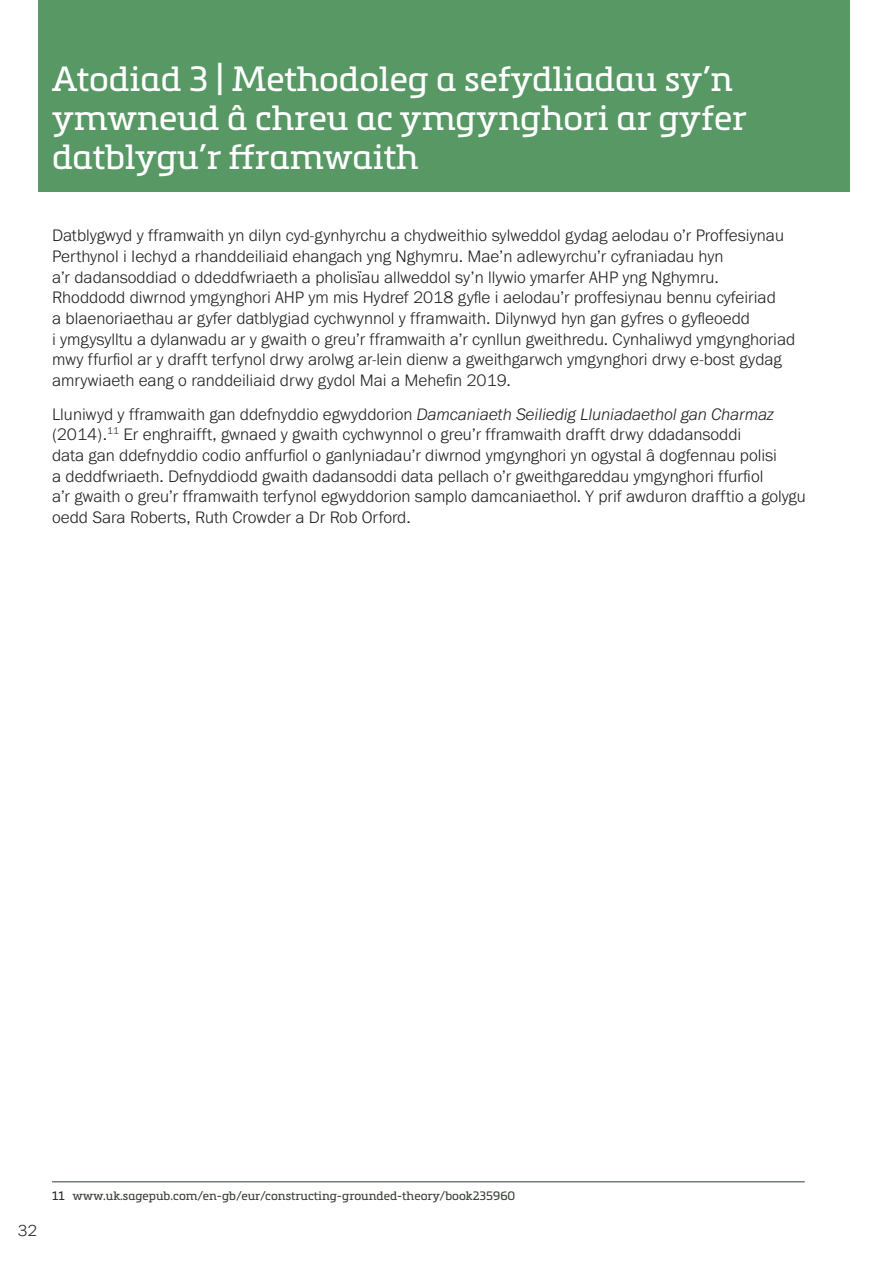
<style>
.page{position:relative;width:893px;height:1263px;background:#fff}
.page>*{position:absolute;margin:0;border:0;box-sizing:border-box;transform-origin:0 0}
.headers_grey{font:34.5px/39px "Metronic Slab Pro";color:#fff}
.Body_Text{font:300 17.25px/20.7px "Franklin Gothic URW";color:#222221}
.t1{font:300 16.5px "Franklin Gothic URW";color:#222221}
.references{font:12px "Metronic Slab Pro";color:#394237}
.s1{font-weight:700}
.s2{font-style:italic}
.s3{color:#222221}
</style>
<div class="page">
<hr style="left:52px;top:1181px;width:753px;height:1px;background:#273e38">
<div style="left:38px;top:0;width:811px;height:191px;background:#579865"></div>
<p class="headers_grey" style="left:52px;top:58px;width:696px">Atodiad 3 <span class="s1">|</span> Methodoleg a sefydliadau sy’n ymwneud â chreu ac ymgynghori ar gyfer datblygu’r fframwaith</p>
<p class="Body_Text" style="left:52px;top:225px;width:745px">Datblygwyd y fframwaith yn dilyn cyd-gynhyrchu a chydweithio sylweddol gydag aelodau o’r Proffesiynau Perthynol i Iechyd a rhanddeiliaid ehangach yng Nghymru. Mae’n adlewyrchu’r cyfraniadau hyn<br>a’r dadansoddiad o ddeddfwriaeth a pholisïau allweddol sy’n llywio ymarfer AHP yng Nghymru.<br>Rhoddodd diwrnod ymgynghori AHP ym mis Hydref 2018 gyfle i aelodau’r proffesiynau bennu cyfeiriad<br>a blaenoriaethau ar gyfer datblygiad cychwynnol y fframwaith. Dilynwyd hyn gan gyfres o gyfleoedd<br>i ymgysylltu a dylanwadu ar y gwaith o greu’r fframwaith a’r cynllun gweithredu. Cynhaliwyd ymgynghoriad mwy ffurfiol ar y drafft terfynol drwy arolwg ar-lein dienw a gweithgarwch ymgynghori drwy e-bost gydag amrywiaeth eang o randdeiliaid drwy gydol Mai a Mehefin 2019.</p>
<p class="Body_Text" style="left:52px;top:403px;width:755px">Lluniwyd y fframwaith gan ddefnyddio egwyddorion <span class="s2">Damcaniaeth Seiliedig Lluniadaethol gan Charmaz </span>(2014).<sup>11</sup> Er enghraifft, gwnaed y gwaith cychwynnol o greu’r fframwaith drafft drwy ddadansoddi<br>data gan ddefnyddio codio anffurfiol o ganlyniadau’r diwrnod ymgynghori yn ogystal â dogfennau polisi<br>a deddfwriaeth. Defnyddiodd gwaith dadansoddi data pellach o’r gweithgareddau ymgynghori ffurfiol<br>a’r gwaith o greu’r fframwaith terfynol egwyddorion samplo damcaniaethol. Y prif awduron drafftio a golygu oedd Sara Roberts, Ruth Crowder a Dr Rob Orford.</p>
<p class="t1" style="left:18px;top:1220px;width:21px">32</p>
<p class="references" style="left:52px;top:1187px;width:465px"><span class="s3">11</span> www.uk.sagepub.com/en-gb/eur/constructing-grounded-theory/book235960</p>
</div>
